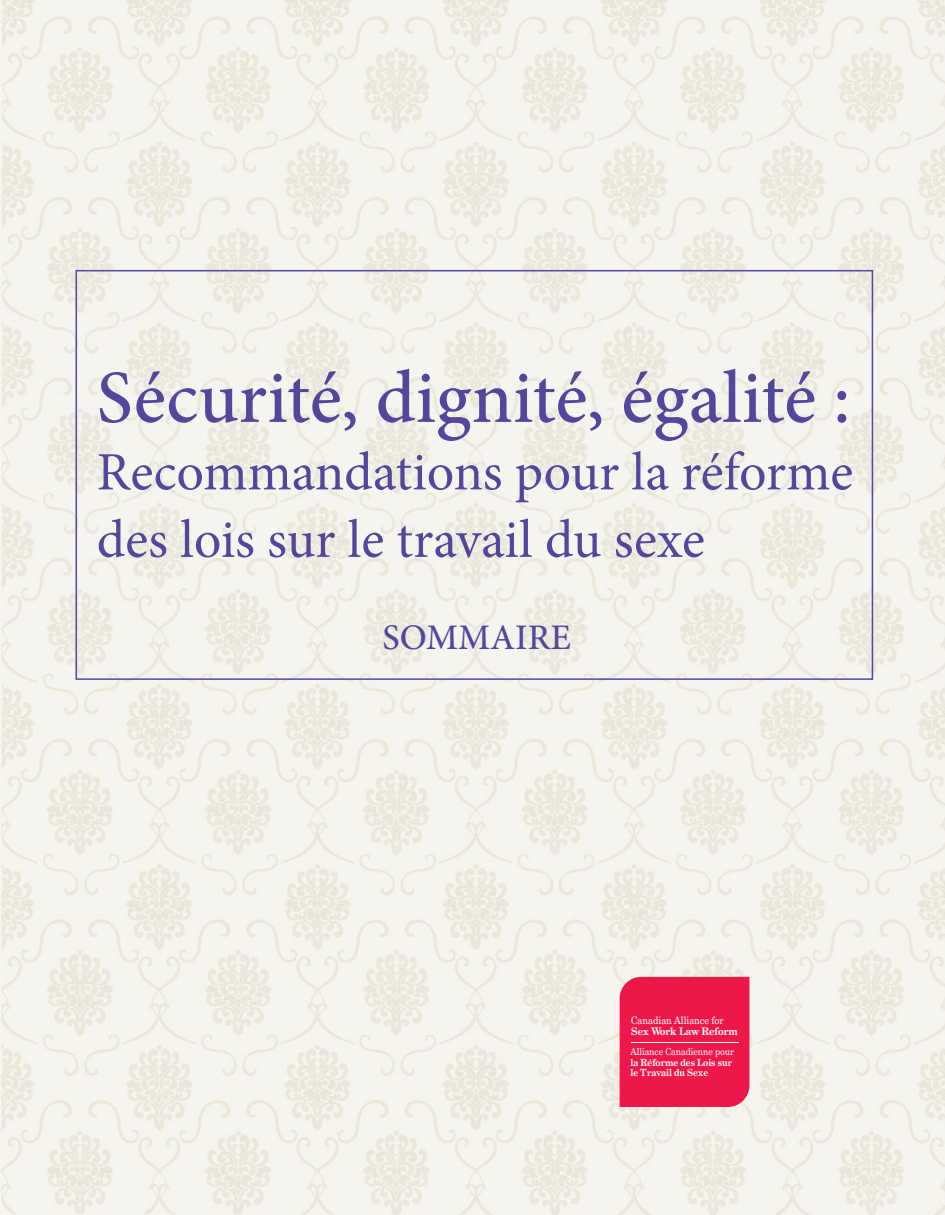
<style>
.page{position:relative;width:945px;height:1215px;background:#fff}
.page>*{position:absolute;margin:0;border:0;box-sizing:border-box;transform-origin:0 0}
.t1{font:500 75px "Minion Pro";color:#52479d}
.t2{font:54px/67.5px "Minion Pro";color:#52479d}
.t3{font:500 36px "Minion Pro";color:#52479d}
.t4{font:10.5px "Grad";color:#fff}
.t5{font:700 10.5px "Grad";color:#fff}
.t6{font:700 9.9px/10.4px "Grad";color:#fff}
.t7{font:9.9px "Grad";color:#fff}
</style>
<div class="page">
<img style="left:0;top:0;width:945px;height:1215px">
<div style="left:76px;top:270px;width:797px;height:410px;border:2px solid #52479d"></div>
<div style="left:620px;top:977px;width:129px;height:130px;background:#ed174a"></div>
<hr style="left:631px;top:1042px;width:108px;height:1px;background:#fff">
<p class="t1" style="left:97px;top:347px;width:755px">Sécurité, dignité, égalité :</p>
<p class="t2" style="left:97px;top:439px;width:758px">Recommandations pour la réforme des lois sur le travail du sexe</p>
<p class="t3" style="left:383px;top:613px;width:190px">SOMMAIRE</p>
<p class="t4" style="left:631px;top:1013px;width:94px">Canadian Alliance for</p>
<p class="t5" style="left:631px;top:1025px;width:108px">Sex Work Law Reform</p>
<p class="t7" style="left:631px;top:1045px;width:105px">Alliance Canadienne pour</p>
<p class="t6" style="left:631px;top:1057px;width:103px">la Réforme des Lois sur le Travail du Sexe</p>
</div>
